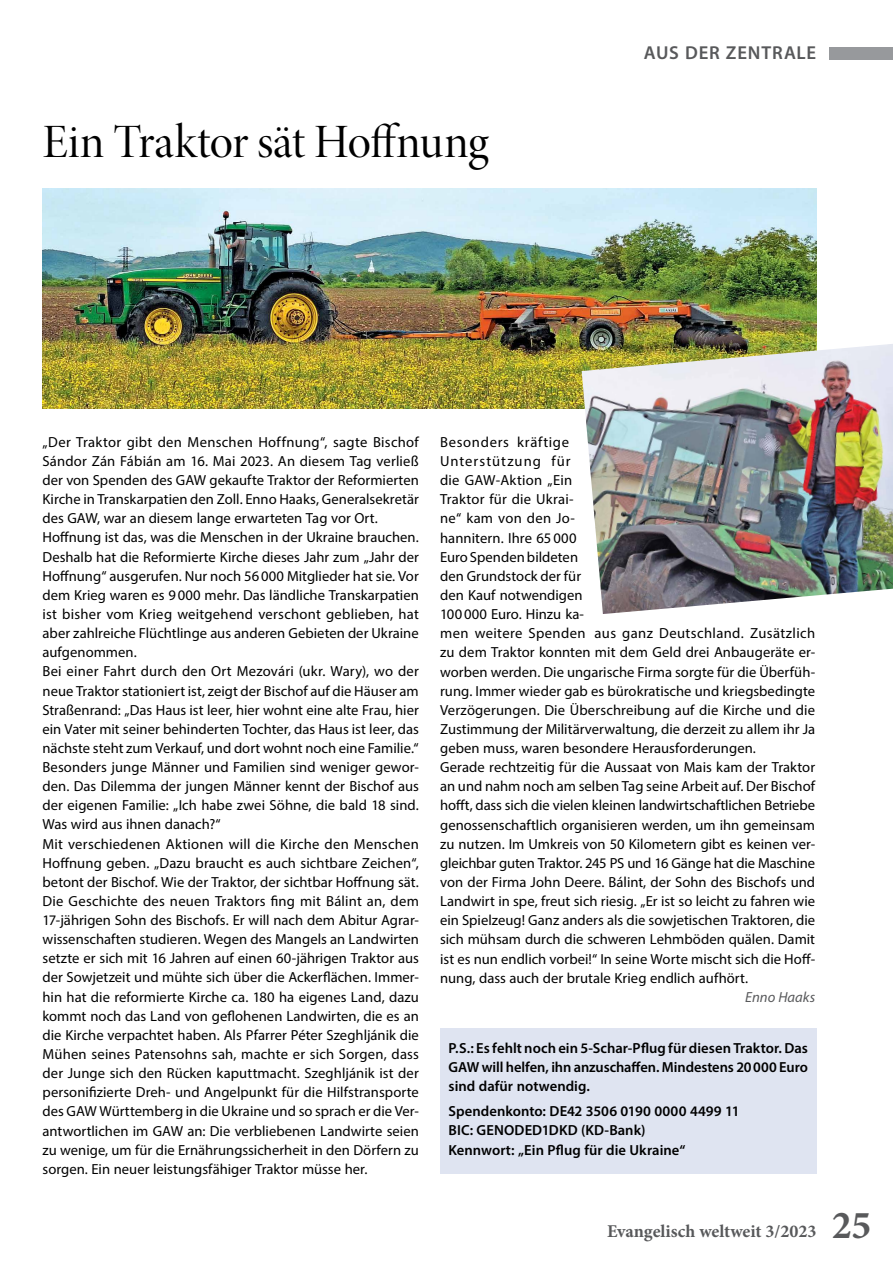
<style>
.page{position:relative;width:893px;height:1263px;background:#fff}
.page>*{position:absolute;margin:0;border:0;box-sizing:border-box;transform-origin:0 0}
.t1{font:48px "Minion Pro Disp";letter-spacing:-.015em;color:#000}
.t2{font:600 18.75px "Myriad Pro";letter-spacing:.045em;color:#58595b}
.t3{font:700 18px "Minion Pro";letter-spacing:-.005em;color:#58595b}
.t4{font:14.7px/19.2px "Myriad Pro";letter-spacing:.005em;color:#000}
.t5{font:600 14.7px/18.9px "Myriad Pro";color:#000}
.t6{font:italic 14.7px "Myriad Pro";color:#58595b}
.s1{font-size:39.75px}
</style>
<div class="page">
<div style="left:829px;top:47px;width:64px;height:13px;background:#97999c"></div>
<div style="left:440px;top:1028px;width:376px;height:145px;background:#dfe4f1"></div>
<img style="left:43px;top:189px;width:773px;height:219px">
<img style="left:582px;top:344px;width:311px;height:270px">
<h1 class="t1" style="left:43px;top:112px;width:448px">Ein Traktor sät Hoffnung</h1>
<p class="t2" style="left:644px;top:41px;width:174px">Aus der Zentrale</p>
<p class="t4" style="left:43px;top:432px;width:378px">„Der Traktor gibt den Menschen Hoffnung“, sagte Bischof Sándor Zán Fábián am 16. Mai 2023. An diesem Tag verließ der von Spenden des GAW gekaufte Traktor der Reformierten Kirche in Transkarpatien den Zoll. Enno Haaks, Generalsekretär des GAW, war an diesem lange erwarteten Tag vor Ort.<br>Hoffnung ist das, was die Menschen in der Ukraine brauchen.<br>Deshalb hat die Reformierte Kirche dieses Jahr zum „Jahr der Hoffnung“ ausgerufen. Nur noch 56000 Mitglieder hat sie. Vor dem Krieg waren es 9000 mehr. Das ländliche Transkarpatien ist bisher vom Krieg weitgehend verschont geblieben, hat aber zahlreiche Flüchtlinge aus anderen Gebieten der Ukraine aufgenommen.<br>Bei einer Fahrt durch den Ort Mezovári (ukr. Wary), wo der neue Traktor stationiert ist, zeigt der Bischof auf die Häuser am Straßenrand: „Das Haus ist leer, hier wohnt eine alte Frau, hier ein Vater mit seiner behinderten Tochter, das Haus ist leer, das nächste steht zum Verkauf, und dort wohnt noch eine Familie.“ Besonders junge Männer und Familien sind weniger gewor&shy;den. Das Dilemma der jungen Männer kennt der Bischof aus der eigenen Familie: „Ich habe zwei Söhne, die bald 18 sind.<br>Was wird aus ihnen danach?“<br>Mit verschiedenen Aktionen will die Kirche den Menschen Hoffnung geben. „Dazu braucht es auch sichtbare Zeichen“, betont der Bischof. Wie der Traktor, der sichtbar Hoffnung sät.<br>Die Geschichte des neuen Traktors fing mit Bálint an, dem 17-jährigen Sohn des Bischofs. Er will nach dem Abitur Agrar&shy;wissenschaften studieren. Wegen des Mangels an Landwirten setzte er sich mit 16 Jahren auf einen 60-jährigen Traktor aus der Sowjetzeit und mühte sich über die Ackerflächen. Immer&shy;hin hat die reformierte Kirche ca. 180 ha eigenes Land, dazu kommt noch das Land von geflohenen Landwirten, die es an die Kirche verpachtet haben. Als Pfarrer Péter Szeghljánik die Mühen seines Patensohns sah, machte er sich Sorgen, dass der Junge sich den Rücken kaputtmacht. Szeghljánik ist der personifizierte Dreh- und Angelpunkt für die Hilfstransporte des GAW Württemberg in die Ukraine und so sprach er die Ver&shy;antwortlichen im GAW an: Die verbliebenen Landwirte seien zu wenige, um für die Ernährungssicherheit in den Dörfern zu sorgen. Ein neuer leistungsfähiger Traktor müsse her.</p>
<p class="t4" style="left:440px;top:432px;width:377px">Besonders kräftige<br>Unterstützung für<br>die GAW-Aktion „Ein<br>Traktor für die Ukrai-<br>ne“ kam von den Jo-<br>hannitern. Ihre 65 000<br>Euro Spenden bildeten<br>den Grundstock der für<br>den Kauf notwendigen<br>100000 Euro. Hinzu ka-<br>men weitere Spenden aus ganz Deutschland. Zusätzlich zu dem Traktor konnten mit dem Geld drei Anbaugeräte er&shy;worben werden. Die ungarische Firma sorgte für die Überfüh&shy;rung. Immer wieder gab es bürokratische und kriegsbedingte Verzögerungen. Die Überschreibung auf die Kirche und die Zustimmung der Militärverwaltung, die derzeit zu allem ihr Ja geben muss, waren besondere Herausforderungen.<br>Gerade rechtzeitig für die Aussaat von Mais kam der Traktor an und nahm noch am selben Tag seine Arbeit auf. Der Bischof hofft, dass sich die vielen kleinen landwirtschaftlichen Betriebe genossenschaftlich organisieren werden, um ihn gemeinsam zu nutzen. Im Umkreis von 50 Kilometern gibt es keinen ver&shy;gleichbar guten Traktor. 245 PS und 16 Gänge hat die Maschine von der Firma John Deere. Bálint, der Sohn des Bischofs und Landwirt in spe, freut sich riesig. „Er ist so leicht zu fahren wie ein Spielzeug! Ganz anders als die sowjetischen Traktoren, die sich mühsam durch die schweren Lehmböden quälen. Damit ist es nun endlich vorbei!“ In seine Worte mischt sich die Hoff&shy;nung, dass auch der brutale Krieg endlich aufhört.</p>
<p class="t6" style="left:745px;top:988px;width:71px">Enno Haaks</p>
<p class="t5" style="left:449px;top:1038px;width:361px;text-align:justify">P.S.: Es fehlt noch ein 5-Schar-Pflug für diesen Traktor. Das GAW will helfen, ihn anzuschaffen. Mindestens 20000 Euro sind dafür notwendig.</p>
<p class="t5" style="left:449px;top:1101px;width:292px">Spendenkonto: DE42 3506 0190 0000 4499 11<br>BIC : GENODED</p>
<p class="t5" style="left:449px;top:1120px;width:238px;text-indent:133px">(KD-Bank)<br>Kennwort: „Ein Pflug für die Ukraine“</p>
<p class="t5" style="left:542px;top:1120px;width:18px">1DKD</p>
<p class="t3" style="left:607px;top:1219px;width:266px">Evangelisch weltweit 3/2023 <span class="s1">25</span></p>
</div>
